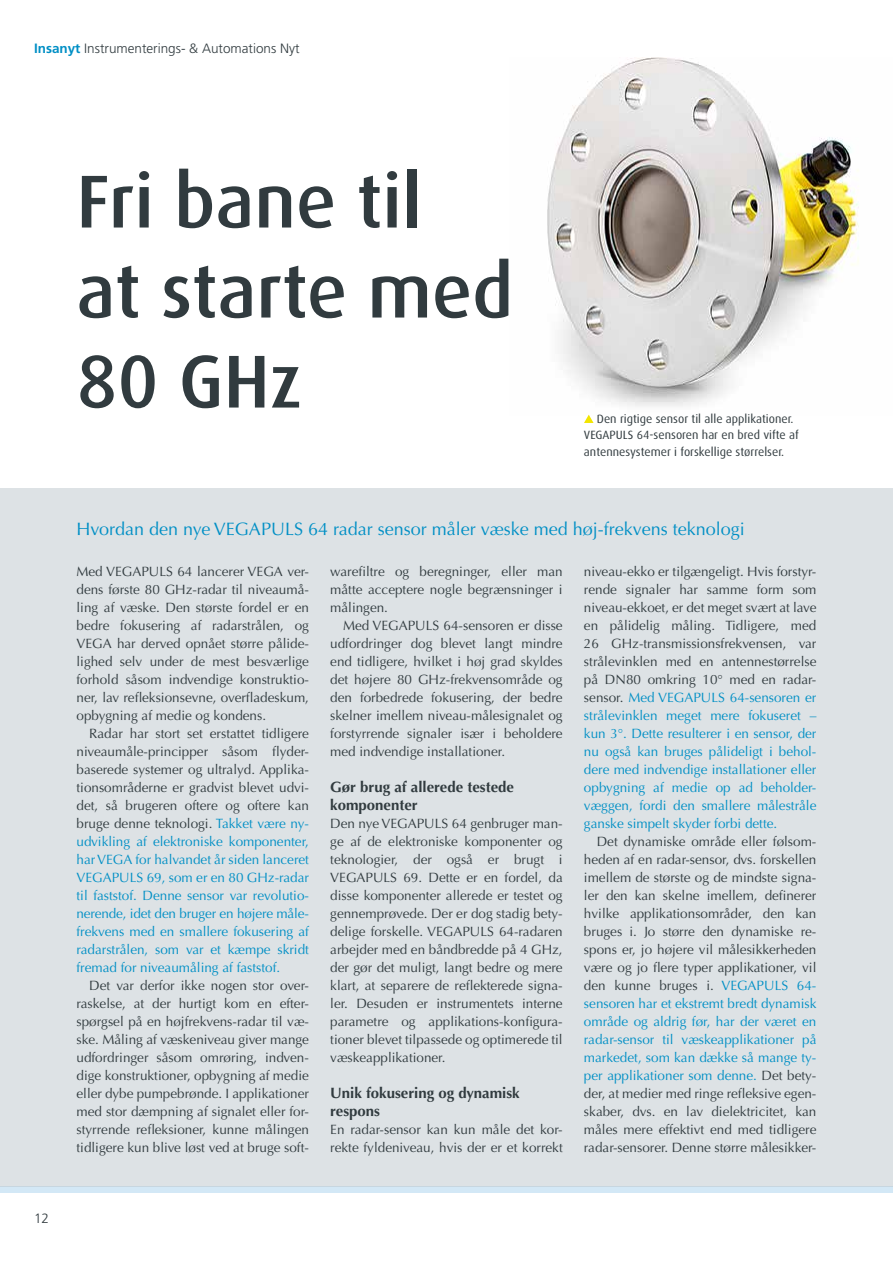
<style>
.page{position:relative;width:893px;height:1263px;background:#fff}
.page>*{position:absolute;margin:0;border:0;box-sizing:border-box;transform-origin:0 0}
.t1{font:500 75px/90px "Dax";color:#313b3f}
.t2{font:18px "Optima";color:#008fc5}
.t3{font:700 15px/18px "Optima";color:#313b3f}
.t4{font:13.5px/18px "Optima";color:#313b3f;text-align:justify}
.t5{font:13.5px/18px "Optima";color:#008fc5;text-align:justify}
.t6{font:300 13.5px "Frutiger";color:#313b3f}
.t7{font:12px/16.5px "Dax";color:#313b3f}
.s1{font-weight:700;color:#008fc5}
.s2{color:#313b3f}
.s3{color:#008fc5}
</style>
<div class="page">
<div style="left:0;top:1186px;width:893px;height:7px;background:#d3e8f6"></div>
<div style="left:0;top:488px;width:893px;height:698px;background:#dde2e5"></div>
<img style="left:547px;top:58px;width:312px;height:357px">
<svg style="left:584px;top:415px;width:10px;height:8px"></svg>
<p class="t6" style="left:34px;top:41px;width:267px"><span class="s1">Insanyt</span> Instrumenterings- &amp; Automations Nyt</p>
<h1 class="t1" style="left:77px;top:157px;width:438px">Fri bane til<br>at starte med<br>80 GHz</h1>
<p class="t7" style="left:584px;top:411px;width:216px;text-indent:13px">Den rigtige sensor til alle applikationer.<br>VEGAPULS 64-sensoren har en bred vifte af antennesystemer i forskellige størrelser.</p>
<p class="t6" style="left:34px;top:1211px;width:17px">12</p>
<h2 class="t2" style="left:77px;top:519px;width:670px">Hvordan den nye VEGAPULS 64 radar sensor måler væske med høj-frekvens teknologi</h2>
<p class="t4" style="left:330px;top:563px;width:234px">warefiltre og beregninger, eller man måtte acceptere nogle begrænsninger i målingen.</p>
<p class="t4" style="left:330px;top:617px;width:234px;text-indent:13px">Med VEGAPULS 64-sensoren er disse udfordringer dog blevet langt mindre end tidligere, hvilket i høj grad skyldes det højere 80 GHz-frekvensområde og den forbedrede fokusering, der bedre skelner imellem niveau-målesignalet og forstyrrende signaler især i beholdere med indvendige installationer.</p>
<p class="t3" style="left:330px;top:778px;width:185px">Gør brug af allerede testede komponenter</p>
<p class="t4" style="left:330px;top:815px;width:234px">Den nye VEGAPULS 64 genbruger man&shy;ge af de elektroniske komponenter og teknologier, der også er brugt i VEGAPULS 69. Dette er en fordel, da disse komponenter allerede er testet og gennemprøvede. Der er dog stadig bety&shy;delige forskelle. VEGAPULS 64-radaren arbejder med en båndbredde på 4 GHz, der gør det muligt, langt bedre og mere klart, at separere de reflekterede signa&shy;ler. Desuden er instrumentets interne parametre og applikations-konfigura&shy;tioner blevet tilpassede og optimerede til væskeapplikationer.</p>
<p class="t3" style="left:330px;top:1084px;width:191px">Unik fokusering og dynamisk respons</p>
<p class="t4" style="left:330px;top:1121px;width:234px">En radar-sensor kan kun måle det kor&shy;rekte fyldeniveau, hvis der er et korrekt</p>
<p class="t5" style="left:584px;top:563px;width:234px"><span class="s2">niveau-ekko er tilgængeligt. Hvis forstyr&shy;rende signaler har samme form som niveau-ekkoet, er det meget svært at lave en pålidelig måling. Tidligere, med 26 GHz-transmissionsfrekvensen, var strålevinklen med en antennestørrelse på DN80 omkring 10° med en radar&shy;sensor.</span> Med VEGAPULS 64-sensoren er strålevinklen meget mere fokuseret – kun 3°. Dette resulterer i en sensor, der nu også kan bruges pålideligt i behol&shy;dere med indvendige installationer eller opbygning af medie op ad beholder&shy;væggen, fordi den smallere målestråle ganske simpelt skyder forbi dette.</p>
<p class="t4" style="left:584px;top:833px;width:234px;text-indent:13px">Det dynamiske område eller følsom&shy;heden af en radar-sensor, dvs. forskellen imellem de største og de mindste signa&shy;ler den kan skelne imellem, definerer hvilke applikationsområder, den kan bruges i. Jo større den dynamiske re&shy;spons er, jo højere vil målesikkerheden være og jo flere typer applikationer, vil den kunne bruges i. <span class="s3">VEGAPULS 64- sensoren har et ekstremt bredt dynamisk område og aldrig før, har der været en radar-sensor til væskeapplikationer på markedet, som kan dække så mange ty&shy;per applikationer som denne.</span> Det bety&shy;der, at medier med ringe refleksive egen&shy;skaber, dvs. en lav dielektricitet, kan måles mere effektivt end med tidligere radar-sensorer. Denne større målesikker-</p>
<p class="t4" style="left:77px;top:563px;width:234px">Med VEGAPULS 64 lancerer VEGA ver&shy;dens første 80 GHz-radar til niveaumå&shy;ling af væske. Den største fordel er en bedre fokusering af radarstrålen, og VEGA har derved opnået større pålide&shy;lighed selv under de mest besværlige forhold såsom indvendige konstruktio&shy;ner, lav refleksionsevne, overfladeskum, opbygning af medie og kondens.</p>
<p class="t5" style="left:77px;top:725px;width:234px;text-indent:13px"><span class="s2">Radar har stort set erstattet tidligere niveaumåle-principper såsom flyder&shy;baserede systemer og ultralyd. Applika&shy;tionsområderne er gradvist blevet udvi&shy;det, så brugeren oftere og oftere kan bruge denne teknologi.</span> Takket være ny&shy;udvikling af elektroniske komponenter, har VEGA for halvandet år siden lanceret VEGAPULS 69, som er en 80 GHz-radar til faststof. Denne sensor var revolutio&shy;nerende, idet den bruger en højere måle&shy;frekvens med en smallere fokusering af radarstrålen, som var et kæmpe skridt fremad for niveaumåling af faststof.</p>
<p class="t4" style="left:77px;top:977px;width:234px;text-indent:13px">Det var derfor ikke nogen stor over&shy;raskelse, at der hurtigt kom en efter&shy;spørgsel på en højfrekvens-radar til væ&shy;ske. Måling af væskeniveau giver mange udfordringer såsom omrøring, indven&shy;dige konstruktioner, opbygning af medie eller dybe pumpebrønde. I applikationer med stor dæmpning af signalet eller for&shy;styrrende refleksioner, kunne målingen tidligere kun blive løst ved at bruge soft-</p>
</div>
